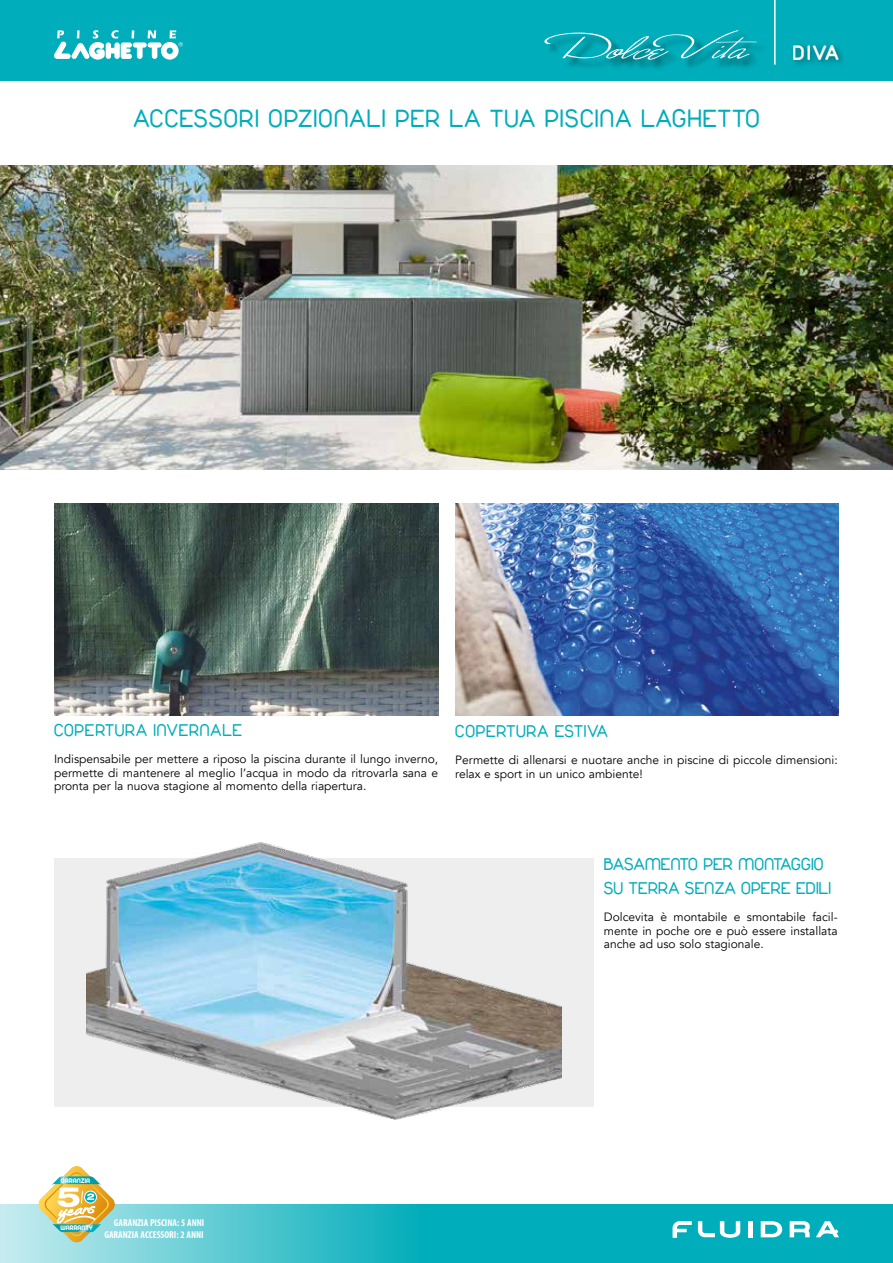
<style>
.page{position:relative;width:893px;height:1263px;background:#fff}
.page>*{position:absolute;margin:0;border:0;box-sizing:border-box;transform-origin:0 0}
.t1{font:26.25px "Duepuntozero";letter-spacing:.05em;color:#00adba}
.t2{font:22.35px "Duepuntozerobold";color:#fff}
.t3{font:18px/24px "Duepuntozero";letter-spacing:.02em;color:#00adba}
.t4{font:18px "Duepuntozero";letter-spacing:.05em;color:#00adba}
.t5{font:12px/13.5px "Avenir";color:#000;text-align:justify}
.t6{font:700 condensed 9.9px/11.1px "Myriad Pro";color:#fff;text-align:right}
.t7{font:7.2px "Arista 2.0";color:#fff}
</style>
<div class="page">
<div style="left:54px;top:858px;width:540px;height:248px;background:#eee"></div>
<svg style="left:0;top:1204px;width:893px;height:59px;background:#2abac5"></svg>
<svg style="left:673px;top:1221px;width:19px;height:17px"></svg>
<div style="left:748px;top:1221px;width:5px;height:16px;background:#fff"></div>
<svg style="left:761px;top:1221px;width:21px;height:16px"></svg>
<svg style="left:790px;top:1221px;width:20px;height:16px"></svg>
<svg style="left:698px;top:1221px;width:42px;height:17px"></svg>
<svg style="left:816px;top:1221px;width:23px;height:16px"></svg>
<svg style="left:37px;top:1166px;width:79px;height:77px"></svg>
<img style="left:54px;top:504px;width:384px;height:211px">
<img style="left:455px;top:504px;width:384px;height:211px">
<img style="left:87px;top:842px;width:474px;height:278px">
<div style="left:0;top:0;width:893px;height:81px;background:#00adba"></div>
<svg style="left:54px;top:30px;width:129px;height:30px"></svg>
<div style="left:546px;top:32px;width:222px;height:39px;background:#000;opacity:.5"></div>
<svg style="left:544px;top:30px;width:213px;height:30px"></svg>
<hr style="left:774px;top:0;width:2px;height:65px;background:#fff">
<div style="left:790px;top:41px;width:56px;height:27px;background:#000;opacity:.4"></div>
<img style="left:0;top:166px;width:893px;height:304px">
<h1 class="t1" style="left:134px;top:109px;width:627px">ACCESSORI OPZIONALI PER LA TUA PISCINA LAGHETTO</h1>
<h2 class="t2" style="left:793px;top:39px;width:48px">DIVA</h2>
<h3 class="t4" style="left:54px;top:724px;width:190px">COPERTURA INVERNALE</h3>
<p class="t5" style="left:54px;top:752px;width:386px">Indispensabile per mettere a riposo la piscina durante il lungo inverno, permette di mantenere al meglio l’acqua in modo da ritrovarla sana e pronta per la nuova stagione al momento della riapertura.</p>
<h3 class="t4" style="left:455px;top:725px;width:154px">COPERTURA ESTIVA</h3>
<p class="t5" style="left:455px;top:754px;width:384px">Permette di allenarsi e nuotare anche in piscine di piccole dimensioni: relax e sport in un unico ambiente!</p>
<h3 class="t3" style="left:604px;top:853px;width:229px">BASAMENTO PER MONTAGGIO<br>SU TERRA SENZA OPERE EDILI</h3>
<p class="t5" style="left:604px;top:911px;width:235px">Dolcevita è montabile e smontabile facil&shy;mente in poche ore e può essere installata anche ad uso solo stagionale.</p>
<p class="t7" style="left:61px;top:1176px;width:31px">GARANZIA</p>
<p class="t7" style="left:60px;top:1224px;width:34px">WARRANTY</p>
<p class="t6" style="left:104px;top:1218px;width:102px">GARANZIA PISCINA: 5 ANNI<br>GARANZIA ACCESSORI: 2 ANNI</p>
</div>
